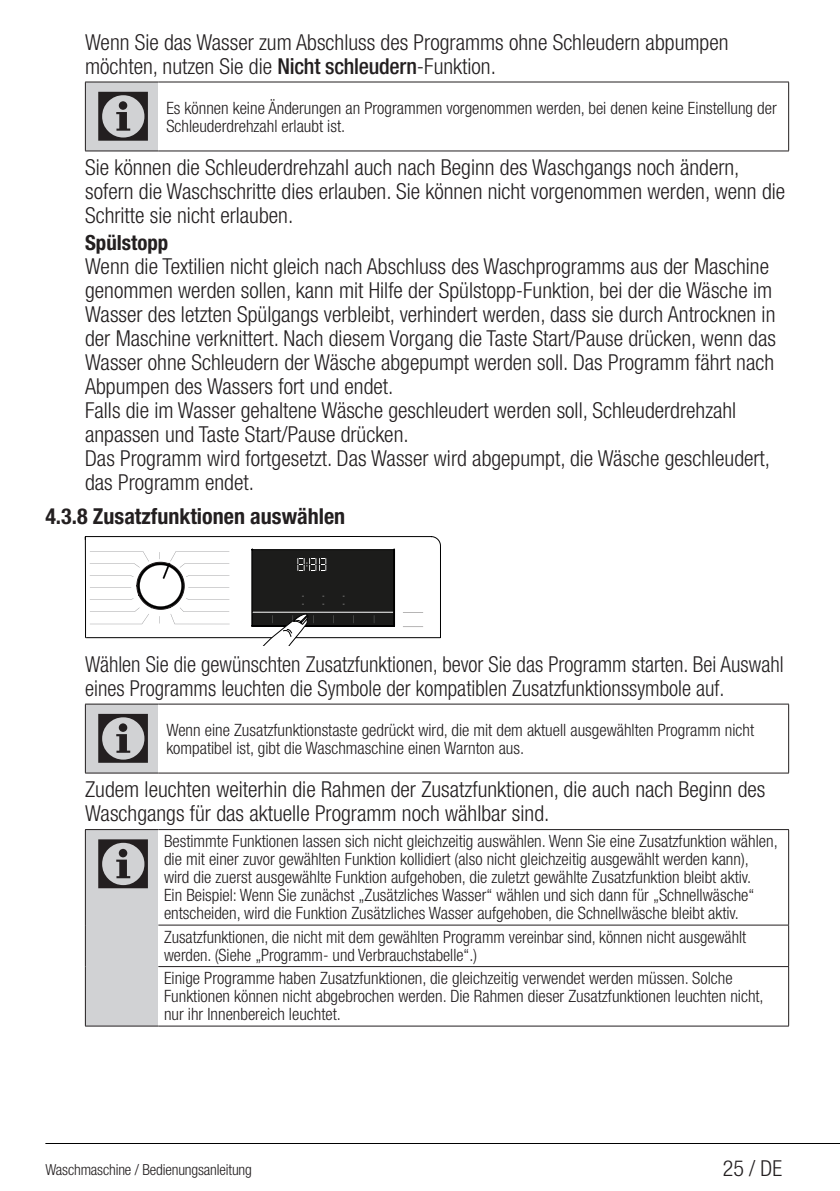
<style>
.page{position:relative;width:840px;height:1191px;background:#fff}
.page>*{position:absolute;margin:0;border:0;box-sizing:border-box;transform-origin:0 0}
.semboller{font:72px "ZIWARNUN";color:#231f20}
.Normal_Yazi{font:300 condensed 22px/24px "Helvetica Neue LT Pro";color:#231f20}
.Normal_Yazi-2{font:300 condensed 22px/24px "Helvetica Neue LT Pro";color:#231f20;scale:.96 1}
.Konu_Baslik_2{font:700 condensed 22px "Helvetica Neue LT Pro";color:#231f20}
.Normal_Yazi_Bold{font:700 condensed 20.8px "Helvetica Neue LT Pro";color:#231f20}
.Girintili_Yazi_uyari{font:300 condensed 17px/18px "Helvetica Neue LT Pro";color:#231f20}
.t1{font:300 condensed 15.2px "Helvetica Neue LT Pro";letter-spacing:-.01em;color:#231f20}
.t2{font:300 6.6px/8px "Soho Gothic Pro";color:#fff}
.s1{font-weight:500}
</style>
<div class="page">
<hr style="left:45px;top:1143px;width:794px;height:1px;background:#000">
<div style="left:85px;top:82px;width:73px;height:69px;background:#d1d2d4"></div>
<hr style="left:85px;top:151px;width:73px;height:1px;background:#231f20">
<hr style="left:158px;top:151px;width:630px;height:1px;background:#231f20">
<hr style="left:85px;top:82px;width:73px;height:1px;background:#231f20">
<hr style="left:85px;top:82px;width:1px;height:69px;background:#231f20">
<hr style="left:158px;top:82px;width:630px;height:1px;background:#231f20">
<hr style="left:787px;top:82px;width:1px;height:69px;background:#231f20">
<svg style="left:85px;top:536px;width:355px;height:109px"></svg>
<div style="left:85px;top:704px;width:73px;height:69px;background:#d1d2d4"></div>
<hr style="left:85px;top:772px;width:73px;height:1px;background:#231f20">
<hr style="left:158px;top:772px;width:630px;height:1px;background:#231f20">
<hr style="left:85px;top:704px;width:73px;height:1px;background:#231f20">
<hr style="left:85px;top:704px;width:1px;height:69px;background:#231f20">
<hr style="left:158px;top:704px;width:630px;height:1px;background:#231f20">
<hr style="left:787px;top:704px;width:1px;height:69px;background:#231f20">
<div style="left:85px;top:829px;width:73px;height:197px;background:#d1d2d4"></div>
<hr style="left:85px;top:1025px;width:73px;height:1px;background:#231f20">
<hr style="left:85px;top:829px;width:73px;height:1px;background:#231f20">
<hr style="left:85px;top:830px;width:1px;height:95px;background:#231f20">
<hr style="left:158px;top:829px;width:630px;height:1px;background:#231f20">
<hr style="left:787px;top:830px;width:1px;height:95px;background:#231f20">
<hr style="left:85px;top:925px;width:1px;height:41px;background:#231f20">
<hr style="left:85px;top:966px;width:1px;height:59px;background:#231f20">
<hr style="left:158px;top:966px;width:630px;height:1px;background:#231f20">
<hr style="left:158px;top:924px;width:630px;height:1px;background:#231f20">
<hr style="left:787px;top:925px;width:1px;height:41px;background:#231f20">
<hr style="left:787px;top:966px;width:1px;height:59px;background:#231f20">
<hr style="left:158px;top:1025px;width:630px;height:1px;background:#231f20">
<p class="Normal_Yazi" style="left:85px;top:30px;width:644px">Wenn Sie das Wasser zum Abschluss des Programms ohne Schleudern abpumpen möchten, nutzen Sie die <span class="s1">Nicht schleudern</span>-Funktion.</p>
<p class="semboller" style="left:94px;top:78px;width:63px">C</p>
<p class="Girintili_Yazi_uyari" style="left:166px;top:98px;width:611px">Es können keine Änderungen an Programmen vorgenommen werden, bei denen keine Einstellung der<br>Schleuderdrehzahl erlaubt ist.</p>
<p class="Normal_Yazi" style="left:85px;top:155px;width:701px">Sie können die Schleuderdrehzahl auch nach Beginn des Waschgangs noch ändern, sofern die Waschschritte dies erlauben. Sie können nicht vorgenommen werden, wenn die<br>Schritte sie nicht erlauben.</p>
<p class="Normal_Yazi_Bold" style="left:85px;top:230px;width:85px">Spülstopp</p>
<p class="Normal_Yazi" style="left:85px;top:254px;width:692px">Wenn die Textilien nicht gleich nach Abschluss des Waschprogramms aus der Maschine genommen werden sollen, kann mit Hilfe der Spülstopp-Funktion, bei der die Wäsche im Wasser des letzten Spülgangs verbleibt, verhindert werden, dass sie durch Antrocknen in der Maschine verknittert. Nach diesem Vorgang die Taste Start/Pause drücken, wenn das Wasser ohne Schleudern der Wäsche abgepumpt werden soll. Das Programm fährt nach Abpumpen des Wassers fort und endet.</p>
<p class="Normal_Yazi" style="left:85px;top:398px;width:652px">Falls die im Wasser gehaltene Wäsche geschleudert werden soll, Schleuderdrehzahl anpassen und Taste Start/Pause drücken.</p>
<p class="Normal_Yazi" style="left:85px;top:446px;width:686px">Das Programm wird fortgesetzt. Das Wasser wird abgepumpt, die Wäsche geschleudert, das Programm endet.</p>
<p class="Konu_Baslik_2" style="left:45px;top:502px;width:301px">4.3.8 Zusatzfunktionen auswählen</p>
<p class="t2" style="left:301px;top:591px;width:4px">- -</p>
<p class="t2" style="left:322px;top:591px;width:4px">- -</p>
<p class="t2" style="left:342px;top:591px;width:4px">- -</p>
<p class="Normal_Yazi-2" style="left:85px;top:652px;width:728px">Wählen Sie die gewünschten Zusatzfunktionen, bevor Sie das Programm starten. Bei Auswahl eines Programms leuchten die Symbole der kompatiblen Zusatzfunktionssymbole auf.</p>
<p class="semboller" style="left:94px;top:700px;width:63px">C</p>
<p class="Girintili_Yazi_uyari" style="left:166px;top:720px;width:589px">Wenn eine Zusatzfunktionstaste gedrückt wird, die mit dem aktuell ausgewählten Programm nicht kompatibel ist, gibt die Waschmaschine einen Warnton aus.</p>
<p class="Normal_Yazi" style="left:85px;top:777px;width:681px">Zudem leuchten weiterhin die Rahmen der Zusatzfunktionen, die auch nach Beginn des<br>Waschgangs für das aktuelle Programm noch wählbar sind.</p>
<p class="semboller" style="left:94px;top:826px;width:63px">C</p>
<p class="Girintili_Yazi_uyari" style="left:164px;top:832px;width:615px">Bestimmte Funktionen lassen sich nicht gleichzeitig auswählen. Wenn Sie eine Zusatzfunktion wählen, die mit einer zuvor gewählten Funktion kollidiert (also nicht gleichzeitig ausgewählt werden kann), wird die zuerst ausgewählte Funktion aufgehoben, die zuletzt gewählte Zusatzfunktion bleibt aktiv.<br>Ein Beispiel: Wenn Sie zunächst „Zusätzliches Wasser“ wählen und sich dann für „Schnellwäsche“ entscheiden, wird die Funktion Zusätzliches Wasser aufgehoben, die Schnellwäsche bleibt aktiv.</p>
<p class="Girintili_Yazi_uyari" style="left:164px;top:927px;width:583px">Zusatzfunktionen, die nicht mit dem gewählten Programm vereinbar sind, können nicht ausgewählt werden. (Siehe „Programm- und Verbrauchstabelle“.)</p>
<p class="Girintili_Yazi_uyari" style="left:164px;top:969px;width:601px">Einige Programme haben Zusatzfunktionen, die gleichzeitig verwendet werden müssen. Solche<br>Funktionen können nicht abgebrochen werden. Die Rahmen dieser Zusatzfunktionen leuchten nicht, nur ihr Innenbereich leuchtet.</p>
<p class="t1" style="left:45px;top:1160px;width:208px">Waschmaschine / Bedienungsanleitung</p>
<p class="Normal_Yazi" style="left:722px;top:1156px;width:61px">25 / DE</p>
</div>
